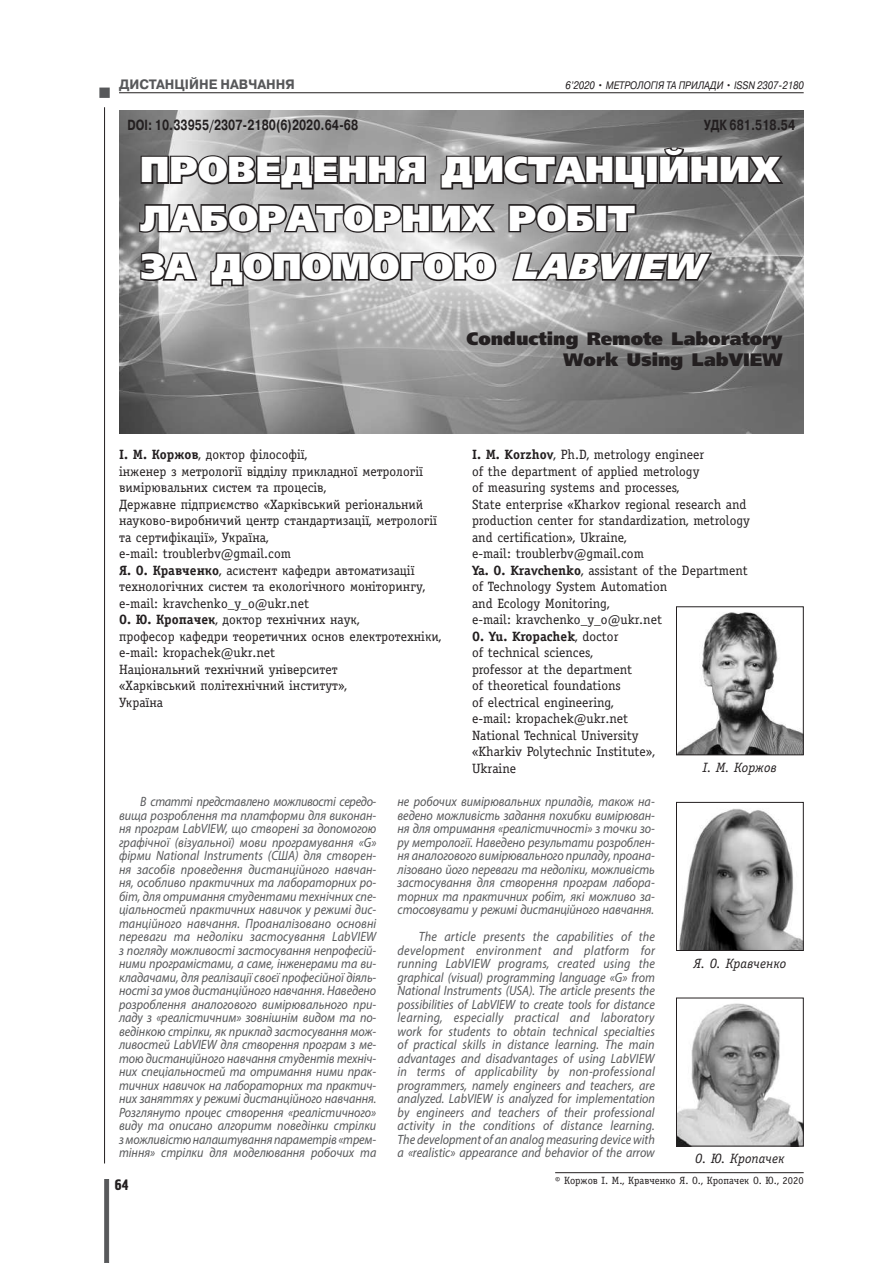
<style>
.page{position:relative;width:893px;height:1263px;background:#fff}
.page>*{position:absolute;margin:0;border:0;box-sizing:border-box;transform-origin:0 0}
.t1{font:36px/48.3px "Free Set Black C";color:#fff}
.t2{font:18px/21px "Free Set Black C";color:#231f20;text-align:right}
.t3{font:15.15px "Hermes C";color:#231f20}
.t4{font:700 14.7px "Pragmatica C";color:#231f20;scale:.75 1}
.t5{font:700 13.65px "Pragmatica C";color:#57585a;scale:.96 1}
.t6{font:italic 13.5px/13.5px "Myriad Pro";color:#57585a;text-align:justify;scale:.9 1}
.t7{font:13.5px/16.5px "Officina Serif C";color:#231f20}
.t8{font:italic 13.5px "Officina Serif C";color:#231f20}
.t9{font:italic 10.8px "Pragmatica C";color:#231f20;scale:.84 1}
.t10{font:10.5px "Officina Serif C";color:#231f20}
.s1{font-style:normal}
.s2{font-style:italic}
.s3{font-weight:700}
</style>
<div class="page">
<div style="left:99px;top:88px;width:11px;height:10px;background:#57585a;border:2px solid #57585a"></div>
<svg style="left:104px;top:1179px;width:5px;height:84px"></svg>
<hr style="left:119px;top:92px;width:685px;height:1px;background:#231f20">
<hr style="left:104px;top:107px;width:1px;height:1056px;background:#231f20">
<img style="left:119px;top:111px;width:685px;height:322px">
<svg style="left:139px;top:154px;width:288px;height:37px;background:#7d7b7c"></svg>
<svg style="left:439px;top:153px;width:208px;height:38px;background:#686667"></svg>
<div style="left:645px;top:156px;width:13px;height:28px;border:3px solid #231f20"></div>
<svg style="left:657px;top:145px;width:129px;height:40px;background:#605e5f"></svg>
<svg style="left:138px;top:202px;width:360px;height:32px;background:#848283"></svg>
<svg style="left:507px;top:202px;width:89px;height:32px;background:#6b6a6a"></svg>
<div style="left:595px;top:204px;width:12px;height:28px;border:3px solid #231f20"></div>
<svg style="left:605px;top:203px;width:33px;height:31px"></svg>
<svg style="left:139px;top:250px;width:61px;height:33px;background:#8b898a"></svg>
<svg style="left:209px;top:251px;width:289px;height:37px;background:#939192"></svg>
<svg style="left:510px;top:250px;width:205px;height:33px;background:#727071"></svg>
<hr style="left:555px;top:1172px;width:249px;height:1px;background:#231f20">
<img style="left:678px;top:1003px;width:124px;height:141px">
<div style="left:676px;top:998px;width:128px;height:148px;border:1px solid #231f20"></div>
<img style="left:679px;top:808px;width:123px;height:141px">
<div style="left:676px;top:802px;width:128px;height:149px;border:1px solid #231f20"></div>
<img style="left:678px;top:612px;width:124px;height:141px">
<div style="left:676px;top:606px;width:128px;height:149px;border:1px solid #231f20"></div>
<p class="t5" style="left:119px;top:77px;width:185px">ДИСТАНЦІЙНЕ НАВЧАННЯ</p>
<p class="t9" style="left:565px;top:79px;width:286px">6’2020 <span class="s1">•</span> МЕТРОЛОГІЯ ТА ПРИЛАДИ <span class="s1">•</span> ISSN 2307-2180</p>
<p class="t4" style="left:128px;top:117px;width:309px">DOI: 10.33955/2307-2180(6)2020.64-68</p>
<p class="t4" style="left:704px;top:117px;width:123px">УДК 681.518.54</p>
<h1 class="t1" style="left:140px;top:146px;width:641px">ПРОВЕДЕННЯ ДИСТАНЦІЙНИХ<br>ЛАБОРАТОРНИХ РОБІТ<br>ЗА ДОПОМОГОЮ <span class="s2">LABVIEW</span></h1>
<h2 class="t2" style="left:467px;top:328px;width:317px">Conducting Remote Laboratory<br>Work Using LabVIEW</h2>
<p class="t7" style="left:119px;top:447px;width:324px"><span class="s3">І. М. Коржов</span>, доктор філософії,<br>інженер з метрології відділу прикладної метрології вимірювальних систем та процесів,<br>Державне підприємство «Харківський регіональний науково-виробничий центр стандартизації, метрології та сертифікації», Україна,<br>e‑mail: troublerbv@gmail.com<br><span class="s3">Я. О. Кравченко</span>, асистент кафедри автоматизації технологічних систем та екологічного моніторингу, e‑mail: kravchenko_y_o@ukr.net<br><span class="s3">О. Ю. Кропачек</span>, доктор технічних наук,<br>професор кафедри теоретичних основ електротехніки, e‑mail: kropachek@ukr.net<br>Національний технічний університет<br>«Харківський політехнічний інститут»,<br>Україна</p>
<p class="t7" style="left:472px;top:447px;width:279px"><span class="s3">I. M. Korzhov</span>, Ph.D, metrology engineer<br>of the department of applied metrology<br>of measuring systems and processes,<br>State enterprise «Kharkov regional research and production center for standardization, metrology and certification», Ukraine,<br>e‑mail: troublerbv@gmail.com<br><span class="s3">Ya. O. Kravchenko</span>, assistant of the Department of Technology System Automation<br>and Ecology Monitoring,<br>e‑mail: kravchenko_y_o@ukr.net<br><span class="s3">O. Yu. Kropachek</span>, doctor<br>of technical sciences,<br>professor at the department<br>of theoretical foundations<br>of electrical engineering,<br>e‑mail: kropachek@ukr.net<br>National Technical University<br>«Kharkiv Polytechnic Institute»,<br>Ukraine</p>
<p class="t8" style="left:703px;top:760px;width:75px">І. М. Коржов</p>
<p class="t6" style="left:119px;top:795px;width:287px;text-indent:21px">В статті представлено можливості середо&shy;вища розроблення та платформи для виконан&shy;ня програм LabVIEW, що створені за допомогою графічної (візуальної) мови програмування «G» фірми National Instruments (США) для створен&shy;ня засобів проведення дистанційного навчан&shy;ня, особливо практичних та лабораторних ро&shy;біт, для отримання студентами технічних спе&shy;ціальностей практичних навичок у режимі дис&shy;танційного навчання. Проаналізовано основні переваги та недоліки застосування LabVIEW з погляду можливості застосування непрофесій&shy;ними програмістами, а саме, інженерами та ви&shy;кладачами, для реалізації своєї професійної діяль&shy;ності за умов дистанційного навчання. Наведено розроблення аналогового вимірювального при&shy;ладу з «реалістичним» зовнішнім видом та по&shy;ведінкою стрілки, як приклад застосування мож&shy;ливостей LabVIEW для створення програм з ме&shy;тою дистанційного навчання студентів техніч&shy;них спеціальностей та отримання ними прак&shy;тичних навичок на лабораторних та практич&shy;них заняттях у режимі дистанційного навчання.<br>Розглянуто процес створення «реалістичного» виду та описано алгоритм поведінки стрілки з можливістю налаштування параметрів «трем&shy;тіння» стрілки для моделювання робочих та</p>
<p class="t6" style="left:398px;top:795px;width:287px">не робочих вимірювальних приладів, також на&shy;ведено можливість задання похибки вимірюван&shy;ня для отримання «реалістичності» з точки зо&shy;ру метрології. Наведено результати розроблен&shy;ня аналогового вимірювального приладу, проана&shy;лізовано його переваги та недоліки, можливість застосування для створення програм лабора&shy;торних та практичних робіт, які можливо за&shy;стосовувати у режимі дистанційного навчання.</p>
<p class="t6" style="left:398px;top:930px;width:288px;text-indent:21px">The article presents the capabilities of the development environment and platform for running LabVIEW programs, created using the graphical (visual) programming language «G» from National Instruments (USA). The article presents the possibilities of LabVIEW to create tools for distance learning, especially practical and laboratory work for students to obtain technical specialties of practical skills in distance learning. The main advantages and disadvantages of using LabVIEW in terms of applicability by non-professional programmers, namely engineers and teachers, are analyzed. LabVIEW is analyzed for implementation by engineers and teachers of their professional activity in the conditions of distance learning.<br>The development of an analog measuring device with a «realistic» appearance and behavior of the arrow</p>
<p class="t8" style="left:693px;top:956px;width:95px">Я. О. Кравченко</p>
<p class="t8" style="left:695px;top:1151px;width:91px">О. Ю. Кропачек</p>
<p class="t3" style="left:115px;top:1176px;width:15px">64</p>
<p class="t10" style="left:555px;top:1175px;width:250px">© Коржов І. М., Кравченко Я. О., Кропачек О. Ю., 2020</p>
</div>
